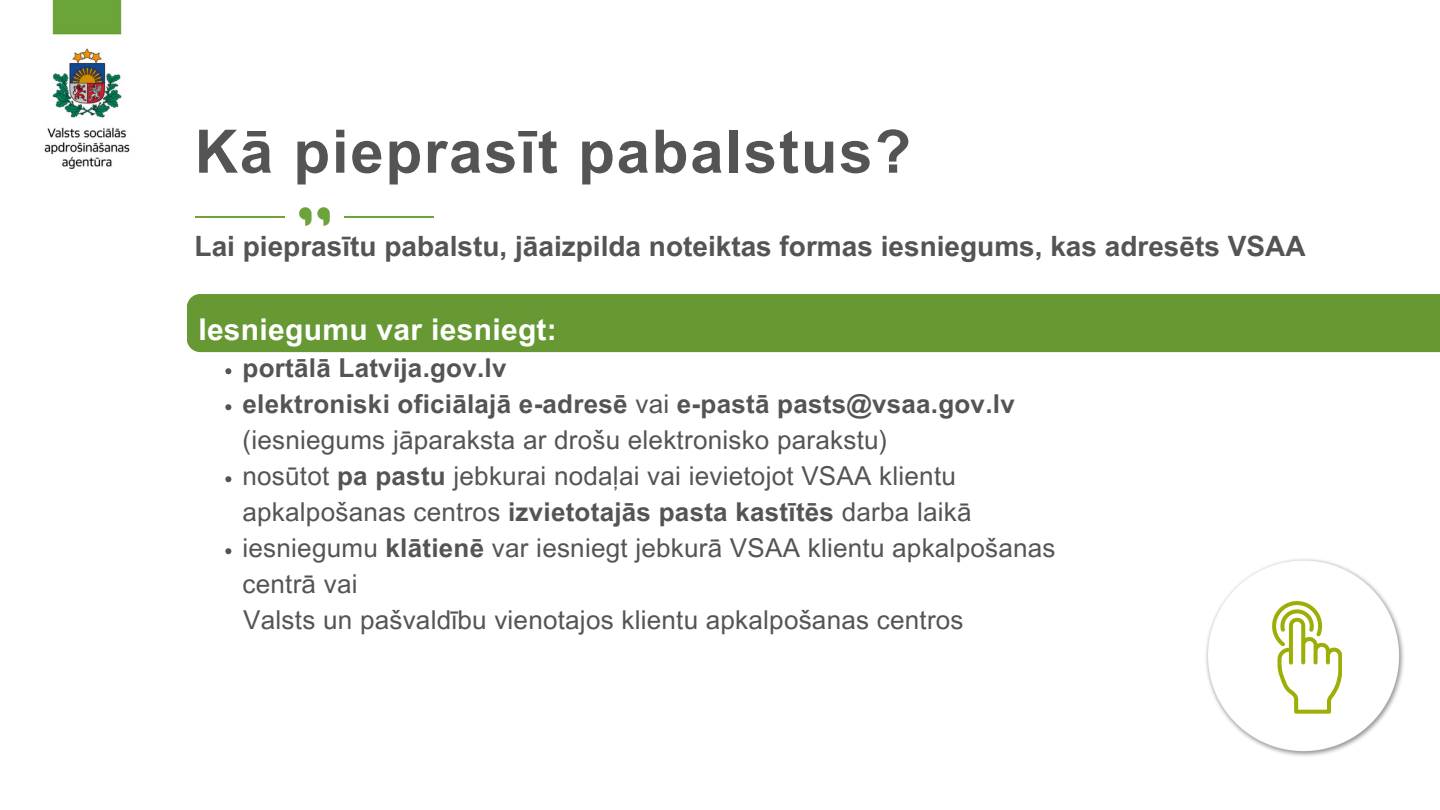
<style>
.page{position:relative;width:1440px;height:810px;background:#fff}
.page>*{position:absolute;margin:0;border:0;box-sizing:border-box;transform-origin:0 0}
.t1{font:700 60px "Arial MT Pro";letter-spacing:.03em;color:#545454}
.t2{font:700 30px "Arial MT Pro";letter-spacing:.01em;color:#fff}
.t3{font:700 28px "Arial MT Pro";color:#545454}
.t4{font:26px/36px "Arial MT Pro";letter-spacing:.01em;color:#545454}
.t5{font:700 26px/36px "Arial MT Pro";letter-spacing:.01em;color:#545454}
.s1{font-weight:400}
.s2{font-weight:700}
</style>
<div class="page">
<div style="left:187px;top:294px;width:1253px;height:58px;background:#693"></div>
<svg style="left:225px;top:368px;width:6px;height:6px"></svg>
<svg style="left:225px;top:404px;width:6px;height:6px"></svg>
<svg style="left:225px;top:476px;width:6px;height:6px"></svg>
<svg style="left:225px;top:548px;width:6px;height:6px"></svg>
<img style="left:44px;top:0;width:86px;height:169px">
<svg style="left:299px;top:207px;width:31px;height:19px"></svg>
<hr style="left:344px;top:216px;width:90px;height:1px;background:#6ca43b">
<hr style="left:195px;top:216px;width:90px;height:1px;background:#6ca43b">
<img style="left:1206px;top:559px;width:198px;height:197px">
<svg style="left:1272px;top:601px;width:70px;height:113px"></svg>
<p class="t1" style="left:195px;top:129px;width:718px">Kā pieprasīt pabalstus?</p>
<p class="t3" style="left:195px;top:235px;width:1112px">Lai pieprasītu pabalstu, jāaizpilda noteiktas formas iesniegums, kas adresēts VSAA</p>
<p class="t2" style="left:198px;top:318px;width:360px">Iesniegumu var iesniegt:</p>
<h1 class="t5" style="left:243px;top:353px;width:266px">portālā Latvija.gov.lv</h1>
<p class="t5" style="left:243px;top:389px;width:774px">elektroniski oficiālajā e-adresē <span class="s1">vai</span> e-pastā pasts@vsaa.gov.lv <span class="s1">(iesniegums jāparaksta ar drošu elektronisko parakstu)</span></p>
<h2 class="t4" style="left:243px;top:461px;width:731px">nosūtot <span class="s2">pa pastu</span> jebkurai nodaļai vai ievietojot VSAA klientu apkalpošanas centros <span class="s2">izvietotajās pasta kastītēs</span> darba laikā</h2>
<h2 class="t4" style="left:243px;top:533px;width:814px">iesniegumu <span class="s2">klātienē</span> var iesniegt jebkurā VSAA klientu apkalpošanas centrā vai</h2>
<p class="t4" style="left:243px;top:605px;width:722px">Valsts un pašvaldību vienotajos klientu apkalpošanas centros</p>
</div>
